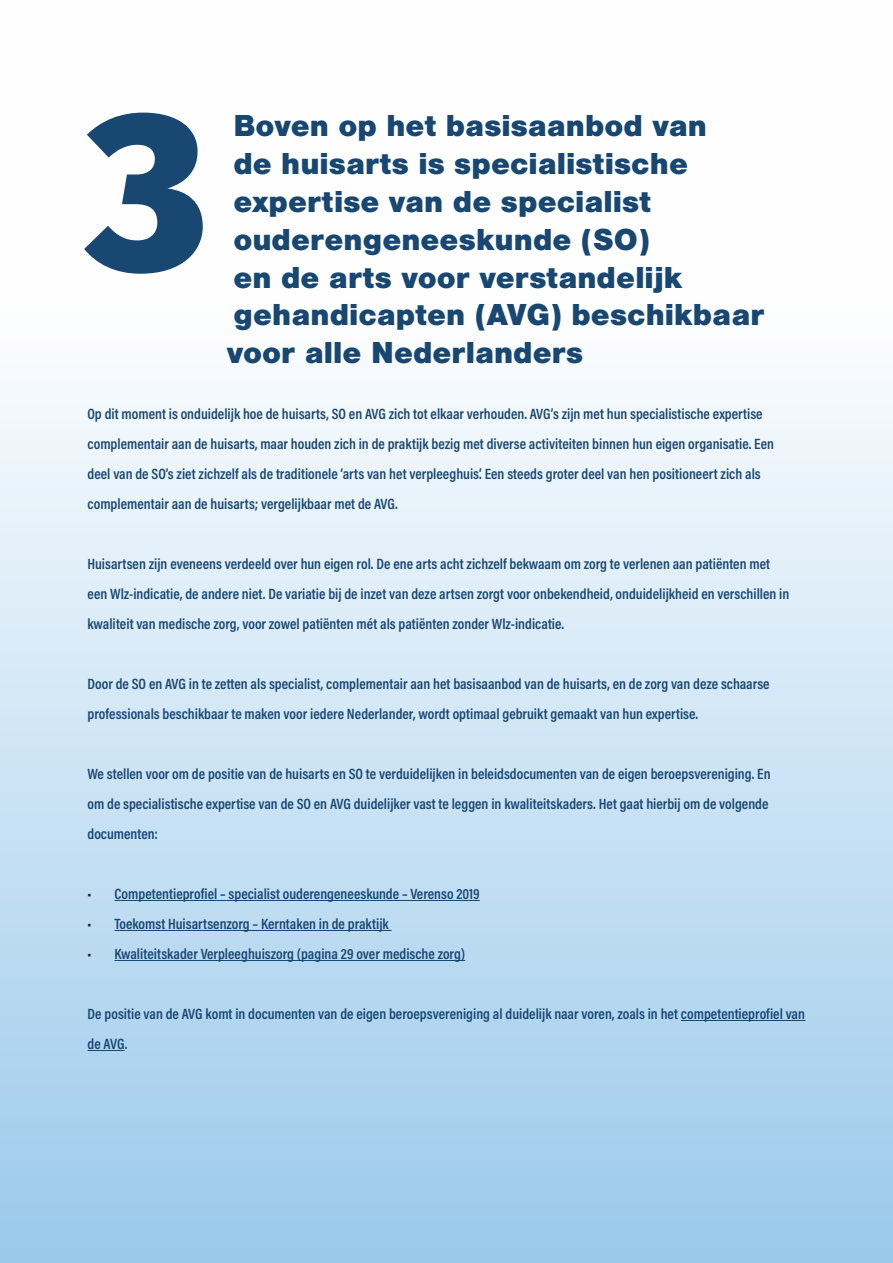
<style>
.page{position:relative;width:893px;height:1263px;background:#fff}
.page>*{position:absolute;margin:0;border:0;box-sizing:border-box;transform-origin:0 0}
.t1{font:800 225px "Fira Sans";color:#184772}
.t2{font:900 31.5px/37.8px "Nimbus San";color:#184772}
.t3{font:600 15px/30px "Acumin Pro Cond";color:#184772}
.s1{color:#231f20}
</style>
<div class="page">
<div style="left:0;top:0;width:893px;height:1263px;background:linear-gradient(to bottom,#fff,#a0ccec)"></div>
<hr style="left:115px;top:900px;width:365px;height:1px;background:#184772">
<hr style="left:115px;top:930px;width:277px;height:1px;background:#184772">
<hr style="left:115px;top:960px;width:350px;height:1px;background:#184772">
<hr style="left:681px;top:1020px;width:124px;height:1px;background:#184772">
<hr style="left:88px;top:1050px;width:37px;height:1px;background:#184772">
<h1 class="t1" style="left:88px;top:33px;width:121px">3</h1>
<h2 class="t2" style="left:227px;top:107px;width:539px">Boven op het basisaanbod van<br>de huisarts is specialistische expertise van de specialist ouderengeneeskunde (SO)<br>en de arts voor verstandelijk gehandicapten (AVG) beschikbaar voor alle Nederlanders</h2>
<p class="t3" style="left:88px;top:398px;width:688px">Op dit moment is onduidelijk hoe de huisarts, SO en AVG zich tot elkaar verhouden. AVG’s zijn met hun specialistische expertise complementair aan de huisarts, maar houden zich in de praktijk bezig met diverse activiteiten binnen hun eigen organisatie. Een deel van de SO’s ziet zichzelf als de traditionele ‘arts van het verpleeghuis’. Een steeds groter deel van hen positioneert zich als complementair aan de huisarts; vergelijkbaar met de AVG.</p>
<p class="t3" style="left:88px;top:548px;width:703px">Huisartsen zijn eveneens verdeeld over hun eigen rol. De ene arts acht zichzelf bekwaam om zorg te verlenen aan patiënten met een Wlz-indicatie, de andere niet. De variatie bij de inzet van deze artsen zorgt voor onbekendheid, onduidelijkheid en verschillen in kwaliteit van medische zorg, voor zowel patiënten mét als patiënten zonder Wlz-indicatie.</p>
<p class="t3" style="left:88px;top:668px;width:684px">Door de SO en AVG in te zetten als specialist, complementair aan het basisaanbod van de huisarts, en de zorg van deze schaarse professionals beschikbaar te maken voor iedere Nederlander, wordt optimaal gebruikt gemaakt van hun expertise.</p>
<p class="t3" style="left:88px;top:758px;width:685px">We stellen voor om de positie van de huisarts en SO te verduidelijken in beleidsdocumenten van de eigen beroepsvereniging. En om de specialistische expertise van de SO en AVG duidelijker vast te leggen in kwaliteitskaders. Het gaat hierbij om de volgende documenten:</p>
<p class="t3" style="left:88px;top:878px;width:394px"><span class="s1">•</span> Competentieprofiel – specialist ouderengeneeskunde – Verenso 2019</p>
<p class="t3" style="left:88px;top:908px;width:303px"><span class="s1">•</span> Toekomst Huisartsenzorg – Kerntaken in de praktijk</p>
<p class="t3" style="left:88px;top:938px;width:379px"><span class="s1">•</span> Kwaliteitskader Verpleeghuiszorg (pagina 29 over medische zorg)</p>
<p class="t3" style="left:88px;top:998px;width:719px">De positie van de AVG komt in documenten van de eigen beroepsvereniging al duidelijk naar voren, zoals in het competentieprofiel van de AVG.</p>
</div>
